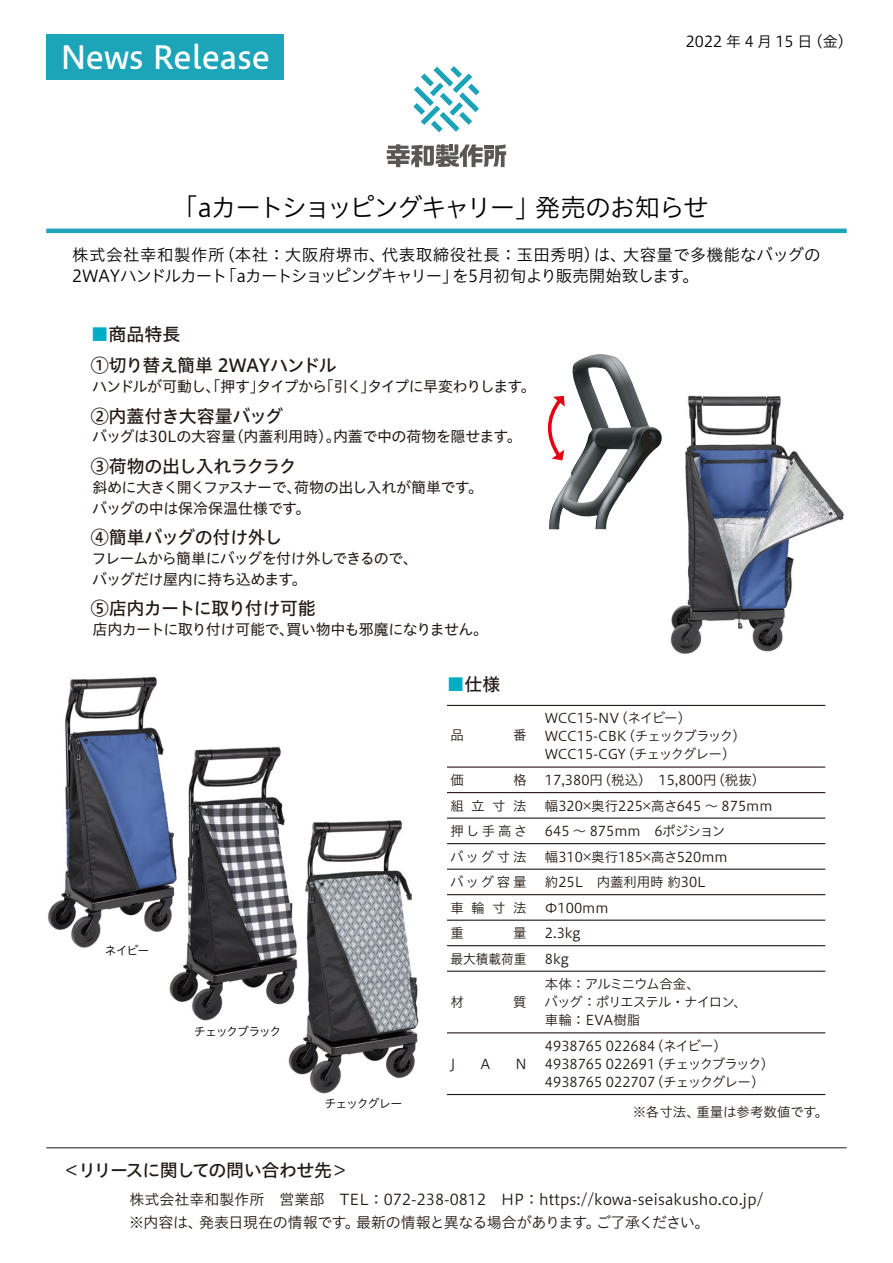
<style>
.page{position:relative;width:893px;height:1263px;background:#fff}
.page>*{position:absolute;margin:0;border:0;box-sizing:border-box;transform-origin:0 0}
.t1{font:31.5px "Hiragino UD Sans Std W5";color:#fff}
.t2{font:25.5px "Hiragino UD Sans Std W3";letter-spacing:-.07em;color:#040000}
.t3{font:18px "Hiragino UD Sans Std W5";letter-spacing:-.03em;color:#221815}
.t4{font:18px "Hiragino UD Sans Std W5";letter-spacing:-.05em;color:#221815}
.t5{font:16.5px/21px "Hiragino UD Sans Std W3";letter-spacing:-.005em;color:#040000}
.t6{font:15px/21px "Hiragino UD Sans Std W4";letter-spacing:-.035em;color:#221815}
.t7{font:15px/22.5px "Hiragino UD Sans Std W3";color:#221815}
.t8{font:15px "Hiragino UD Sans Std W4";letter-spacing:-.065em;color:#221815}
.t9{font:15px "Hiragino UD Sans Std W4";letter-spacing:-.015em;color:#221815}
.t10{font:15px "Hiragino UD Sans Std W3";color:#040000}
.t11{font:13.5px/18px "Hiragino UD Sans Std W3";color:#221815}
.t12{font:13.5px/18px "Hiragino UD Sans Std W3";letter-spacing:-.03em;color:#221815}
.t13{font:13.5px/18px "Hiragino UD Sans Std W3";letter-spacing:-.075em;color:#221815}
.t14{font:13.5px/25.5px "Hiragino UD Sans Std W3";letter-spacing:-.05em;color:#221815}
.t15{font:13.5px "Hiragino UD Sans Std W3";color:#221815;scale:.94 1}
.t16{font:12px "Hiragino UD Sans Std W3";letter-spacing:-.11em;color:#040000}
.t17{font:12px "Hiragino UD Sans Std W3";letter-spacing:-.09em;color:#040000}
.s1{color:#00aec4}
</style>
<div class="page">
<img style="left:288px;top:820px;width:131px;height:274px">
<img style="left:169px;top:746px;width:131px;height:276px">
<img style="left:48px;top:676px;width:133px;height:273px">
<svg style="left:413px;top:66px;width:67px;height:66px"></svg>
<svg style="left:387px;top:144px;width:119px;height:23px"></svg>
<div style="left:46px;top:34px;width:238px;height:45px;background:#1ca5b9"></div>
<hr style="left:46px;top:229px;width:801px;height:4px;background:#1ca5b9">
<hr style="left:447px;top:766px;width:378px;height:2px;background:#221815">
<hr style="left:447px;top:705px;width:378px;height:1px;background:#221815">
<hr style="left:447px;top:792px;width:378px;height:1px;background:#221815">
<hr style="left:46px;top:1147px;width:801px;height:1px;background:#221815">
<img style="left:549px;top:354px;width:113px;height:175px">
<svg style="left:547px;top:396px;width:18px;height:64px"></svg>
<img style="left:670px;top:395px;width:174px;height:259px">
<hr style="left:447px;top:817px;width:378px;height:2px;background:#221815">
<hr style="left:447px;top:843px;width:378px;height:1px;background:#221815">
<hr style="left:447px;top:868px;width:378px;height:2px;background:#221815">
<hr style="left:447px;top:894px;width:378px;height:1px;background:#221815">
<hr style="left:447px;top:920px;width:378px;height:1px;background:#221815">
<hr style="left:447px;top:945px;width:378px;height:1px;background:#221815">
<hr style="left:447px;top:971px;width:378px;height:1px;background:#221815">
<hr style="left:447px;top:1032px;width:378px;height:1px;background:#221815">
<hr style="left:447px;top:1094px;width:378px;height:1px;background:#221815">
<h1 class="t1" style="left:61px;top:33px;width:211px">News Release</h1>
<p class="t10" style="left:686px;top:30px;width:169px">2022 年 4 月 15 日（金）</p>
<h2 class="t2" style="left:172px;top:188px;width:538px">「aカートショッピングキャリー」発売のお知らせ</h2>
<p class="t5" style="left:72px;top:243px;width:750px">株式会社幸和製作所（本社：大阪府堺市、代表取締役社長：玉田秀明）は、大容量で多機能なバッグの<br>2WAYハンドルカート「aカートショッピングキャリー」を5月初旬より販売開始致します。</p>
<h3 class="t3" style="left:91px;top:321px;width:91px"><span class="s1">■</span>商品特長</h3>
<p class="t8" style="left:92px;top:375px;width:445px">ハンドルが可動し、「押す」タイプから「引く」タイプに早変わりします。</p>
<h3 class="t3" style="left:91px;top:352px;width:247px">①切り替え簡単 2WAYハンドル</h3>
<h3 class="t3" style="left:91px;top:402px;width:194px">②内蓋付き大容量バッグ</h3>
<p class="t9" style="left:92px;top:425px;width:431px">バッグは30Lの大容量（内蓋利用時）。内蓋で中の荷物を隠せます。</p>
<h3 class="t4" style="left:91px;top:452px;width:207px">③荷物の出し入れラクラク</h3>
<p class="t6" style="left:92px;top:476px;width:392px">斜めに大きく開くファスナーで、荷物の出し入れが簡単です。バッグの中は保冷保温仕様です。</p>
<h3 class="t3" style="left:91px;top:523px;width:193px">④簡単バッグの付け外し</h3>
<p class="t6" style="left:92px;top:547px;width:328px">フレームから簡単にバッグを付け外しできるので、バッグだけ屋内に持ち込めます。</p>
<h3 class="t3" style="left:91px;top:595px;width:227px">⑤店内カートに取り付け可能</h3>
<p class="t6" style="left:92px;top:618px;width:397px">店内カートに取り付け可能で、買い物中も邪魔になりません。</p>
<h3 class="t3" style="left:447px;top:670px;width:55px"><span class="s1">■</span>仕様</h3>
<p class="t11" style="left:450px;top:725px;width:15px">品</p>
<p class="t11" style="left:513px;top:725px;width:15px">番</p>
<p class="t12" style="left:545px;top:709px;width:203px">WCC15-NV（ネイビー）<br>WCC15-CBK（チェックブラック）<br>WCC15-CGY（チェックグレー）</p>
<p class="t16" style="left:105px;top:941px;width:46px">ネイビー</p>
<p class="t16" style="left:194px;top:1023px;width:89px">チェックブラック</p>
<p class="t17" style="left:324px;top:1095px;width:79px">チェックグレー</p>
<p class="t11" style="left:450px;top:770px;width:15px">価</p>
<p class="t11" style="left:513px;top:770px;width:15px">格</p>
<p class="t11" style="left:545px;top:770px;width:222px">17,380円（税込）　15,800円（税抜）</p>
<p class="t11" style="left:450px;top:796px;width:78px">組立寸法</p>
<p class="t11" style="left:545px;top:796px;width:229px">幅320×奥行225×高さ645 ～ 875mm</p>
<p class="t11" style="left:450px;top:821px;width:79px">押し手高さ</p>
<p class="t11" style="left:545px;top:821px;width:182px">645 ～ 875mm　6ポジション</p>
<p class="t11" style="left:450px;top:847px;width:78px">バッグ寸法</p>
<p class="t11" style="left:545px;top:847px;width:184px">幅310×奥行185×高さ520mm</p>
<p class="t11" style="left:450px;top:872px;width:78px">バッグ容量</p>
<p class="t11" style="left:545px;top:872px;width:162px">約25L　内蓋利用時 約30L</p>
<p class="t11" style="left:450px;top:898px;width:78px">車輪寸法</p>
<p class="t11" style="left:544px;top:898px;width:66px">Φ100mm</p>
<p class="t11" style="left:450px;top:923px;width:15px">重</p>
<p class="t11" style="left:513px;top:923px;width:15px">量</p>
<p class="t11" style="left:545px;top:923px;width:37px">2.3kg</p>
<p class="t15" style="left:450px;top:948px;width:83px">最大積載荷重</p>
<p class="t11" style="left:450px;top:992px;width:15px">材</p>
<p class="t11" style="left:513px;top:992px;width:15px">質</p>
<p class="t14" style="left:545px;top:945px;width:156px">8kg<br>本体：アルミニウム合金、</p>
<p class="t13" style="left:545px;top:992px;width:204px">バッグ：ポリエステル・ナイロン、車輪：EVA樹脂</p>
<p class="t11" style="left:450px;top:1054px;width:7px">J</p>
<p class="t11" style="left:481px;top:1054px;width:11px">A</p>
<p class="t11" style="left:515px;top:1054px;width:13px">N</p>
<p class="t11" style="left:545px;top:1036px;width:231px">4938765 022684（ネイビー）<br>4938765 022691（チェックブラック）<br>4938765 022707（チェックグレー）</p>
<p class="t11" style="left:633px;top:1102px;width:197px">※各寸法、重量は参考数値です。</p>
<h3 class="t3" style="left:63px;top:1156px;width:288px">＜リリースに関しての問い合わせ先＞</h3>
<p class="t7" style="left:129px;top:1187px;width:636px">株式会社幸和製作所　営業部　TEL：072-238-0812　HP：https://kowa-seisakusho.co.jp/ ※内容は、発表日現在の情報です。最新の情報と異なる場合があります。ご了承ください。</p>
</div>
